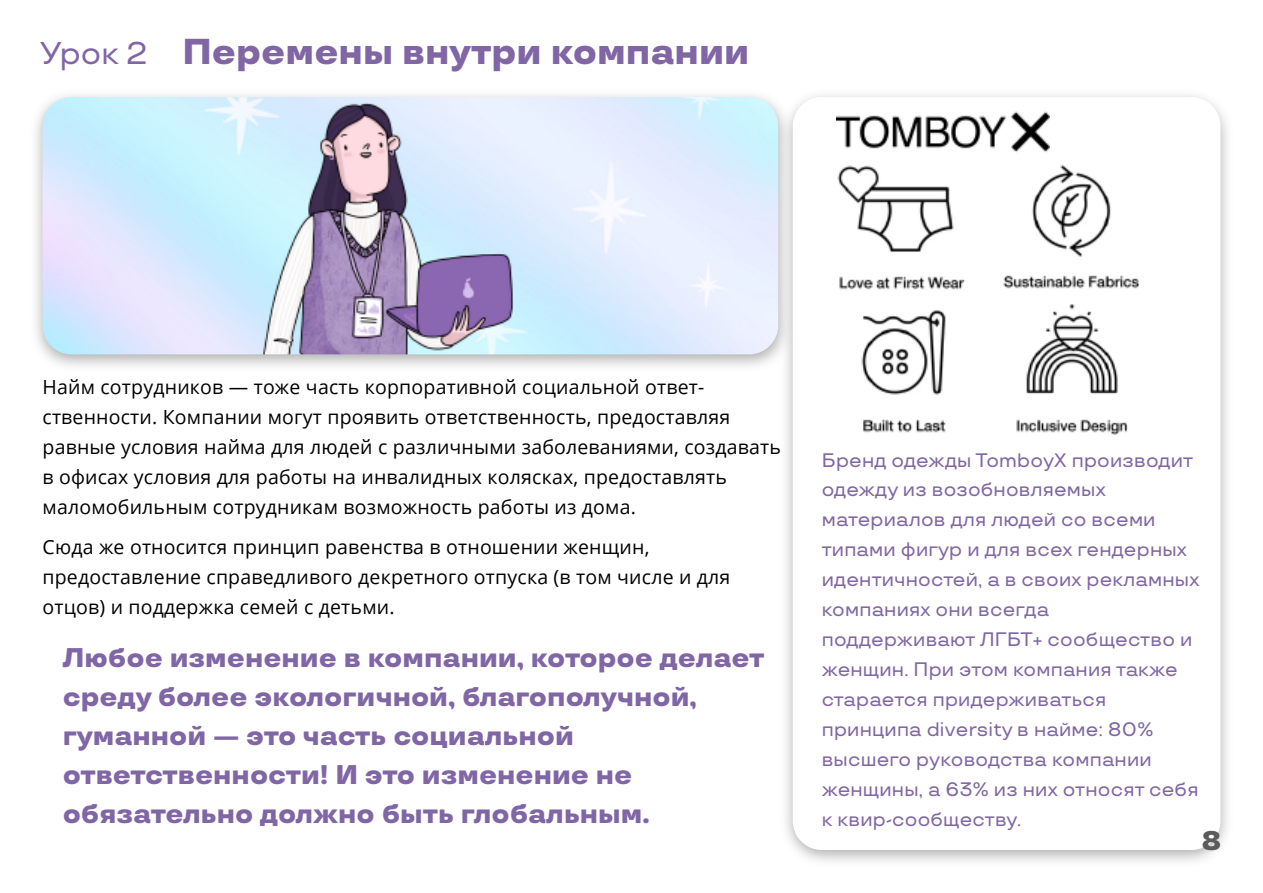
<style>
.page{position:relative;width:1263px;height:893px;background:#fff}
.page>*{position:absolute;margin:0;border:0;box-sizing:border-box;transform-origin:0 0}
.t1{font:800 36px "TT Travels Trl";color:#8166a6}
.t2{font:800 27px/39px "TT Travels Trl";color:#8066a5}
.t3{font:800 27px "TT Travels Trl";color:#5b5b5b}
.t4{font:19.5px/30px "Open Sans";letter-spacing:.01em;color:#000}
.t5{font:500 19.5px/30px "TT Travels Trl";letter-spacing:.01em;color:#8066a3}
.s1{font-weight:500;font-size:31.5px}
</style>
<div class="page">
<img style="left:786px;top:95px;width:442px;height:767px">
<img style="left:36px;top:95px;width:798px;height:318px">
<div style="left:793px;top:97px;width:427px;height:753px;background:#fff;border-radius:29px"></div>
<img style="left:43px;top:97px;width:735px;height:257px">
<img style="left:836px;top:111px;width:214px;height:41px">
<img style="left:1003px;top:164px;width:136px;height:125px">
<img style="left:861px;top:310px;width:85px;height:123px">
<img style="left:1016px;top:304px;width:112px;height:130px">
<img style="left:837px;top:165px;width:128px;height:125px">
<h1 class="t1" style="left:40px;top:30px;width:711px"><span class="s1">Урок 2</span> Перемены внутри компании</h1>
<p class="t4" style="left:43px;top:371px;width:740px">Найм сотрудников — тоже часть корпоративной социальной ответ&shy;ственности. Компании могут проявить ответственность, предоставляя равные условия найма для людей с различными заболеваниями, создавать в офисах условия для работы на инвалидных колясках, предоставлять маломобильным сотрудникам возможность работы из дома.</p>
<p class="t4" style="left:43px;top:532px;width:689px">Сюда же относится принцип равенства в отношении женщин, предоставление справедливого декретного отпуска (в том числе и для отцов) и поддержка семей с детьми.</p>
<h2 class="t2" style="left:63px;top:639px;width:703px">Любое изменение в компании, которое делает среду более экологичной, благополучной, гуманной — это часть социальной ответственности! И это изменение не обязательно должно быть глобальным.</h2>
<p class="t5" style="left:822px;top:445px;width:379px">Бренд одежды TomboyX производит одежду из возобновляемых материалов для людей со всеми типами фигур и для всех гендерных идентичностей, а в своих рекламных компаниях они всегда поддерживают ЛГБТ+ сообщество и женщин. При этом компания также старается придерживаться принципа diversity в найме: 80% высшего руководства компании женщины, а 63% из них относят себя к квир-сообществу.</p>
<h2 class="t3" style="left:1201px;top:824px;width:22px">8</h2>
</div>
